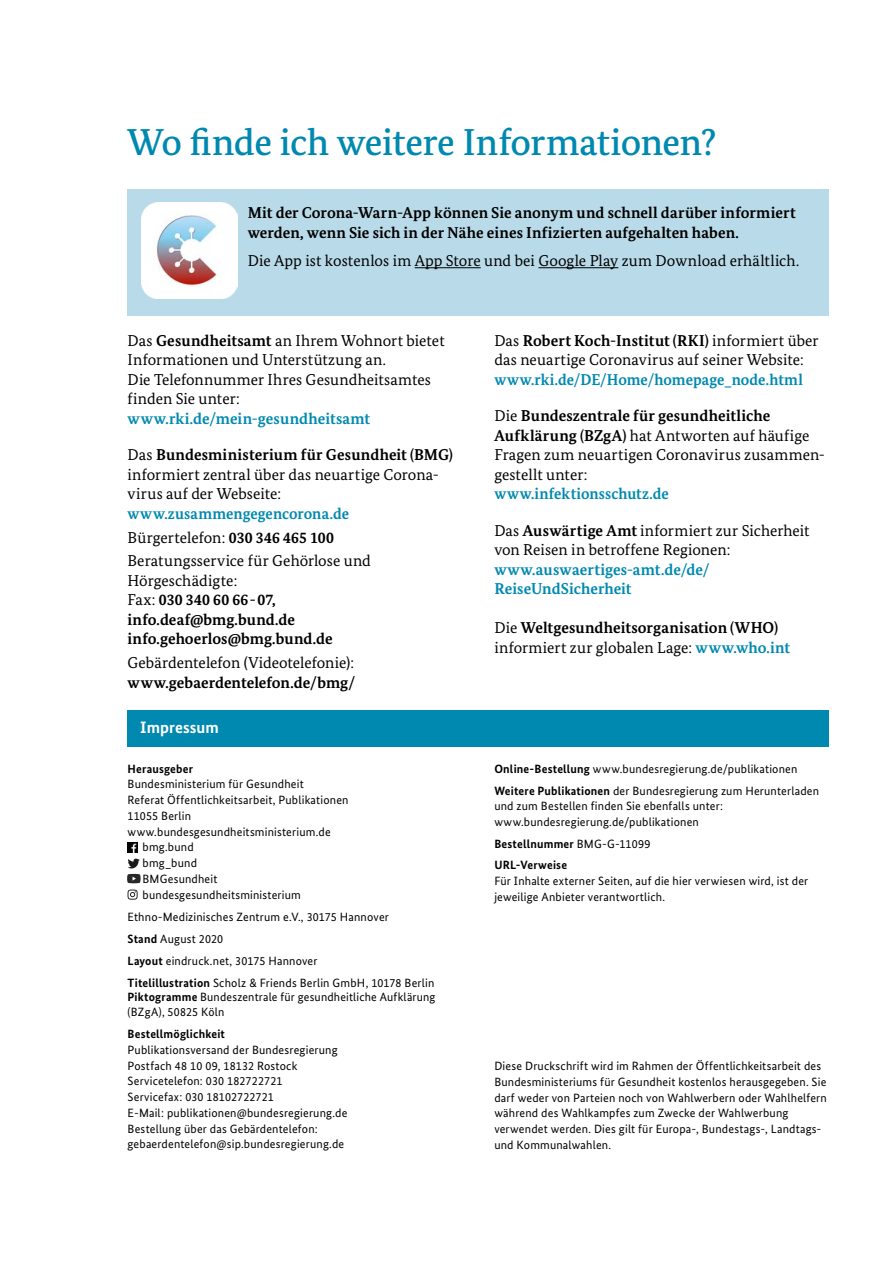
<style>
.page{position:relative;width:893px;height:1263px;background:#fff}
.page>*{position:absolute;margin:0;border:0;box-sizing:border-box;transform-origin:0 0}
.Head_2_BMG{font:500 37.5px "Bundes Serif";letter-spacing:-.015em;color:#0089b0}
.Head_4_BMG{font:700 16.5px "Bundes Sans";color:#fff}
.Fließ_BMG{font:15.75px/19.5px "Bundes Serif";letter-spacing:.005em;color:#000}
.Fließ_BMG-2{font:700 15.75px/19.5px "Bundes Serif";color:#000}
.Impressum_BMG{font:12px/15.8px "Bundes Sans";letter-spacing:.015em;color:#000}
.Impressum_BMG-2{font:700 12px "Bundes Sans";letter-spacing:.015em;color:#000}
.s1{font-weight:700}
.s2{font-weight:700;color:#0089b0}
.s3{font-weight:400}
.s4{color:#0089b0}
</style>
<div class="page">
<div style="left:128px;top:709px;width:701px;height:37px;background:#0089b0"></div>
<div style="left:128px;top:189px;width:701px;height:126px;background:#b9dae8"></div>
<img style="left:141px;top:202px;width:97px;height:96px">
<hr style="left:415px;top:267px;width:66px;height:1px;background:#000">
<hr style="left:538px;top:267px;width:80px;height:1px;background:#000">
<svg style="left:128px;top:842px;width:10px;height:10px"></svg>
<svg style="left:128px;top:858px;width:12px;height:10px"></svg>
<svg style="left:127px;top:874px;width:14px;height:9px"></svg>
<svg style="left:128px;top:889px;width:10px;height:11px"></svg>
<h2 class="Head_2_BMG" style="left:128px;top:119px;width:590px">Wo finde ich weitere Informationen?</h2>
<p class="Fließ_BMG-2" style="left:248px;top:203px;width:549px">Mit der Corona-Warn-App können Sie anonym und schnell darüber informiert werden, wenn Sie sich in der Nähe eines Infizierten aufgehalten haben.</p>
<p class="Fließ_BMG" style="left:248px;top:250px;width:553px">Die App ist kostenlos im App Store und bei Google Play zum Download erhältlich.</p>
<p class="Fließ_BMG" style="left:128px;top:330px;width:319px">Das <span class="s1">Gesundheitsamt</span> an Ihrem Wohnort bietet Informationen und Unterstützung an.<br>Die Telefonnummer Ihres Gesundheitsamtes finden Sie unter: <span class="s2">www.rki.de/mein-gesundheitsamt</span></p>
<p class="Fließ_BMG" style="left:128px;top:445px;width:327px">Das <span class="s1">Bundesministerium für Gesundheit (BMG) </span>informiert zentral über das neuartige Corona&shy;virus auf der Webseite: <span class="s2">www.zusammengegencorona.de</span></p>
<p class="Fließ_BMG" style="left:128px;top:527px;width:208px">Bürgertelefon: <span class="s1">030 346 465 100</span></p>
<p class="Fließ_BMG" style="left:128px;top:551px;width:245px">Beratungsservice für Gehörlose und<br>Hörgeschädigte:<br>Fax: <span class="s1">030 340 60 66- 07, info.deaf@bmg.bund.de</span></p>
<p class="Fließ_BMG-2" style="left:128px;top:629px;width:207px">info.gehoerlos@bmg.bund.de</p>
<p class="Fließ_BMG" style="left:128px;top:653px;width:229px">Gebärdentelefon (Videotelefonie): <span class="s1">www.gebaerdentelefon.de/bmg/</span></p>
<h3 class="Head_4_BMG" style="left:140px;top:717px;width:80px">Impressum</h3>
<p class="Impressum_BMG-2" style="left:128px;top:761px;width:67px">Herausgeber</p>
<p class="Impressum_BMG" style="left:128px;top:776px;width:178px">Bundesministerium für Gesundheit</p>
<p class="Impressum_BMG" style="left:128px;top:792px;width:223px">Referat Öffentlichkeitsarbeit, Publikationen</p>
<p class="Impressum_BMG" style="left:128px;top:808px;width:65px">11055 Berlin</p>
<p class="Impressum_BMG" style="left:128px;top:823px;width:205px">www.bundesgesundheitsministerium.de</p>
<p class="Impressum_BMG" style="left:143px;top:839px;width:53px">bmg.bund</p>
<p class="Impressum_BMG" style="left:143px;top:855px;width:56px">bmg_bund</p>
<p class="Impressum_BMG" style="left:143px;top:871px;width:76px">BMGesundheit</p>
<p class="Impressum_BMG" style="left:143px;top:886px;width:160px">bundesgesundheitsministerium</p>
<p class="Impressum_BMG" style="left:128px;top:908px;width:263px">Ethno-Medizinisches Zentrum e.V., 30175 Hannover</p>
<p class="Impressum_BMG" style="left:128px;top:931px;width:97px"><span class="s1">Stand</span> August 2020</p>
<p class="Impressum_BMG" style="left:128px;top:953px;width:191px"><span class="s1">Layout</span> eindruck.net, 30175 Hannover</p>
<p class="Impressum_BMG" style="left:128px;top:976px;width:309px;line-height:14.4px;text-align:justify"><span class="s1">Titelillustration</span> Scholz &amp; Friends Berlin GmbH, 10178 Berlin <span class="s1">Piktogramme</span> Bundeszentrale für gesundheitliche Aufklärung (BZgA), 50825 Köln</p>
<p class="Impressum_BMG" style="left:128px;top:1026px;width:221px"><span class="s1">Bestellmöglichkeit<br></span>Publikationsversand der Bundesregierung Postfach 48 10 09, 18132 Rostock Servicetelefon: 030 182722721<br>Servicefax: 030 18102722721<br>E-Mail: publikationen@bundesregierung.de Bestellung über das Gebärdentelefon: gebaerdentelefon@sip.bundesregierung.de</p>
<p class="Fließ_BMG" style="left:494px;top:330px;width:326px">Das <span class="s1">Robert Koch-Institut (RKI)</span> informiert über das neuartige Coronavirus auf seiner Website: <span class="s2">www.rki.de/DE/Home/homepage_node.html</span></p>
<p class="Fließ_BMG" style="left:494px;top:406px;width:332px">Die <span class="s1">Bundeszentrale für gesundheitliche Aufklärung (BZgA)</span> hat Antworten auf häufige Fragen zum neuartigen Coronavirus zusammen&shy;gestellt unter:<br><span class="s2">www.infektionsschutz.de</span></p>
<p class="Fließ_BMG" style="left:494px;top:520px;width:317px">Das <span class="s1">Auswärtige Amt</span> informiert zur Sicherheit von Reisen in betroffene Regionen: <span class="s2">www.auswaertiges-amt.de/de/ ReiseUndSicherheit</span></p>
<p class="Fließ_BMG-2" style="left:494px;top:618px;width:297px"><span class="s3">Die</span> Weltgesundheitsorganisation (WHO) <span class="s3">informiert zur globalen Lage:</span> <span class="s4">www.who.int</span></p>
<p class="Impressum_BMG" style="left:494px;top:760px;width:305px"><span class="s1">Online-Bestellung</span> www.bundesregierung.de/publikationen</p>
<p class="Impressum_BMG" style="left:494px;top:782px;width:326px"><span class="s1">Weitere Publikationen</span> der Bundesregierung zum Herunterladen und zum Bestellen finden Sie ebenfalls unter: www.bundesregierung.de/publikationen</p>
<p class="Impressum_BMG-2" style="left:494px;top:837px;width:158px">Bestellnummer <span class="s3">BMG-G-11099</span></p>
<p class="Impressum_BMG" style="left:494px;top:857px;width:315px"><span class="s1">URL-Verweise<br></span>Für Inhalte externer Seiten, auf die hier verwiesen wird, ist der jeweilige Anbieter verantwortlich.</p>
<p class="Impressum_BMG" style="left:494px;top:1058px;width:334px">Diese Druckschrift wird im Rahmen der Öffentlichkeitsarbeit des Bundesministeriums für Gesundheit kostenlos herausgegeben. Sie darf weder von Parteien noch von Wahlwerbern oder Wahlhelfern während des Wahlkampfes zum Zwecke der Wahlwerbung verwendet werden. Dies gilt für Europa-, Bundestags-, Landtags&shy;und Kommunalwahlen.</p>
</div>
